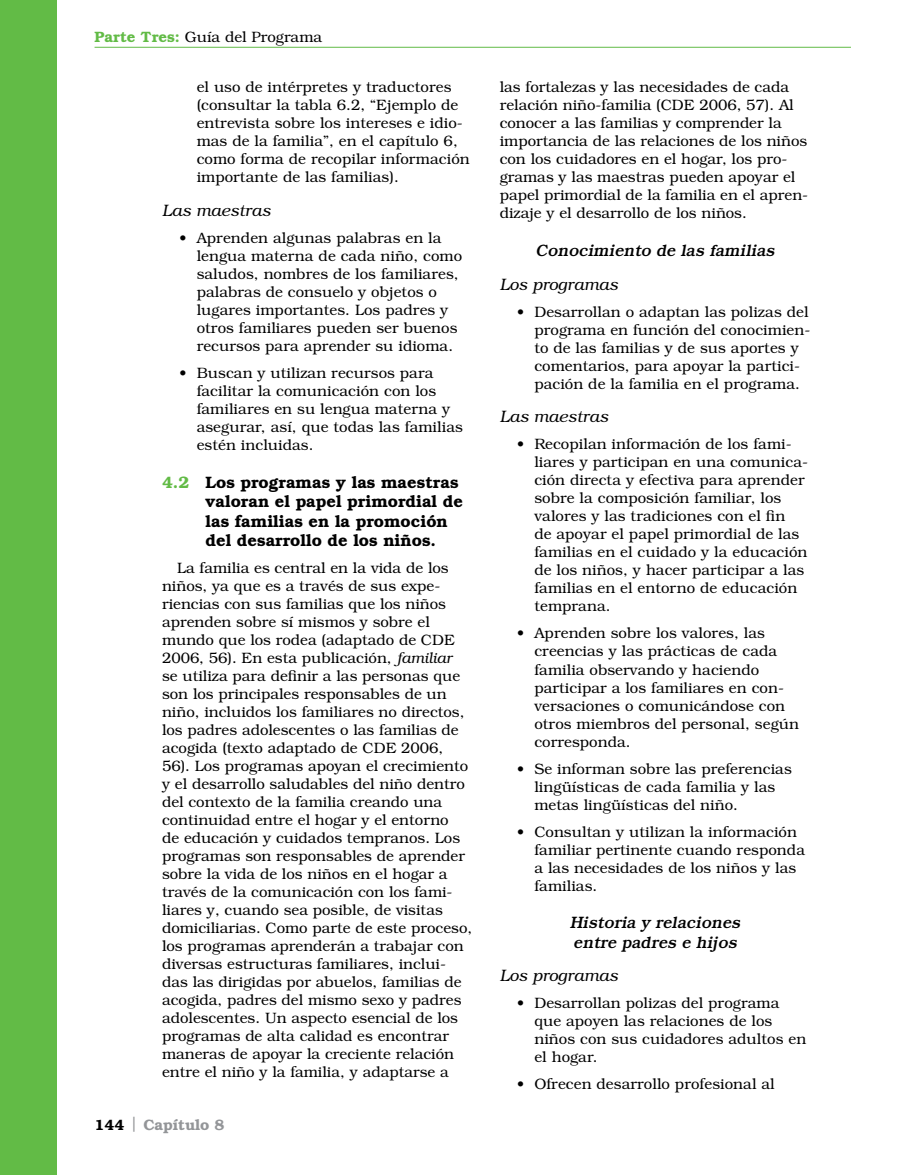
<style>
.page{position:relative;width:905px;height:1175px;background:#fff}
.page>*{position:absolute;margin:0;border:0;box-sizing:border-box;transform-origin:0 0}
.t1{font:600 16.5px/19.5px "Bookman";color:#000}
.t2{font:italic 500 16.5px/19.5px "Bookman";color:#000}
.t3{font:italic 300 16.5px "Bookman";letter-spacing:.005em;color:#000}
.t4{font:300 15px/18px "Bookman";letter-spacing:.005em;color:#000}
.t5{font:600 15px "Bookman";color:#939598}
.s1{font-weight:600;color:#62bb46}
.s2{color:#62bb46}
.s3{font-style:italic}
.s4{color:#000}
.s5{font-weight:300}
</style>
<div class="page">
<div style="left:0;top:0;width:57px;height:1174px;background:#62bb46"></div>
<hr style="left:94px;top:47px;width:756px;height:1px;background:#62bb46">
<p class="t4" style="left:94px;top:28px;width:229px"><span class="s1">Parte Tres:</span> Guía del Programa</p>
<p class="t4" style="left:197px;top:78px;width:274px">el uso de intérpretes y traductores (consultar la tabla 6.2, “Ejemplo de entrevista sobre los intereses e idio&shy;mas de la familia”, en el capítulo 6, como forma de recopilar información importante de las familias).</p>
<p class="t3" style="left:162px;top:201px;width:110px">Las maestras</p>
<p class="t4" style="left:197px;top:229px;width:267px;text-indent:-17px">• Aprenden algunas palabras en la lengua materna de cada niño, como saludos, nombres de los familiares, palabras de consuelo y objetos o lugares importantes. Los padres y otros familiares pueden ser buenos recursos para aprender su idioma.</p>
<p class="t4" style="left:197px;top:364px;width:268px;text-indent:-17px">• Buscan y utilizan recursos para facilitar la comunicación con los familiares en su lengua materna y asegurar, así, que todas las familias estén incluidas.</p>
<h4 class="t1" style="left:205px;top:472px;width:259px;text-indent:-43px"><span class="s2">4.2</span> Los programas y las maestras valoran el papel primordial de las familias en la promoción del desarrollo de los niños.</h4>
<p class="t4" style="left:162px;top:559px;width:312px;text-indent:15px">La familia es central en la vida de los niños, ya que es a través de sus expe&shy;riencias con sus familias que los niños aprenden sobre sí mismos y sobre el mundo que los rodea (adaptado de CDE 2006, 56). En esta publicación, <span class="s3">familiar<br></span>se utiliza para definir a las personas que son los principales responsables de un niño, incluidos los familiares no directos, los padres adolescentes o las familias de acogida (texto adaptado de CDE 2006, 56). Los programas apoyan el crecimiento y el desarrollo saludables del niño dentro del contexto de la familia creando una continuidad entre el hogar y el entorno<br>de educación y cuidados tempranos. Los programas son responsables de aprender sobre la vida de los niños en el hogar a través de la comunicación con los fami&shy;liares y, cuando sea posible, de visitas domiciliarias. Como parte de este proceso, los programas aprenderán a trabajar con diversas estructuras familiares, inclui&shy;das las dirigidas por abuelos, familias de acogida, padres del mismo sexo y padres adolescentes. Un aspecto esencial de los programas de alta calidad es encontrar maneras de apoyar la creciente relación entre el niño y la familia, y adaptarse a</p>
<p class="t5" style="left:94px;top:1115px;width:131px"><span class="s4">144</span> <span class="s5">|</span> Capítulo 8</p>
<p class="t4" style="left:500px;top:78px;width:310px">las fortalezas y las necesidades de cada relación niño-familia (CDE 2006, 57). Al conocer a las familias y comprender la importancia de las relaciones de los niños con los cuidadores en el hogar, los pro&shy;gramas y las maestras pueden apoyar el papel primordial de la familia en el apren&shy;dizaje y el desarrollo de los niños.</p>
<h5 class="t2" style="left:535px;top:240px;width:244px">Conocimiento de las familias</h5>
<p class="t3" style="left:500px;top:275px;width:120px">Los programas</p>
<p class="t4" style="left:534px;top:303px;width:277px;text-indent:-17px">• Desarrollan o adaptan las polizas del programa en función del conocimien&shy;to de las familias y de sus aportes y comentarios, para apoyar la partici&shy;pación de la familia en el programa.</p>
<p class="t3" style="left:500px;top:408px;width:110px">Las maestras</p>
<p class="t4" style="left:534px;top:435px;width:275px;text-indent:-17px">• Recopilan información de los fami&shy;liares y participan en una comunica&shy;ción directa y efectiva para aprender sobre la composición familiar, los valores y las tradiciones con el fin<br>de apoyar el papel primordial de las familias en el cuidado y la educación de los niños, y hacer participar a las familias en el entorno de educación temprana.</p>
<p class="t4" style="left:534px;top:624px;width:266px;text-indent:-17px">• Aprenden sobre los valores, las creencias y las prácticas de cada familia observando y haciendo participar a los familiares en con&shy;versaciones o comunicándose con otros miembros del personal, según corresponda.</p>
<p class="t4" style="left:534px;top:759px;width:259px;text-indent:-17px">• Se informan sobre las preferencias lingüísticas de cada familia y las metas lingüísticas del niño.</p>
<p class="t4" style="left:534px;top:822px;width:272px;text-indent:-17px">• Consultan y utilizan la información familiar pertinente cuando responda a las necesidades de los niños y las familias.</p>
<h5 class="t2" style="left:569px;top:912px;width:176px">Historia y relaciones entre padres e hij os</h5>
<p class="t3" style="left:500px;top:966px;width:120px">Los programas</p>
<p class="t4" style="left:534px;top:994px;width:273px;text-indent:-17px">• Desarrollan polizas del programa que apoyen las relaciones de los niños con sus cuidadores adultos en el hogar.</p>
<p class="t4" style="left:517px;top:1075px;width:259px">• Ofrecen desarrollo profesional al</p>
</div>
